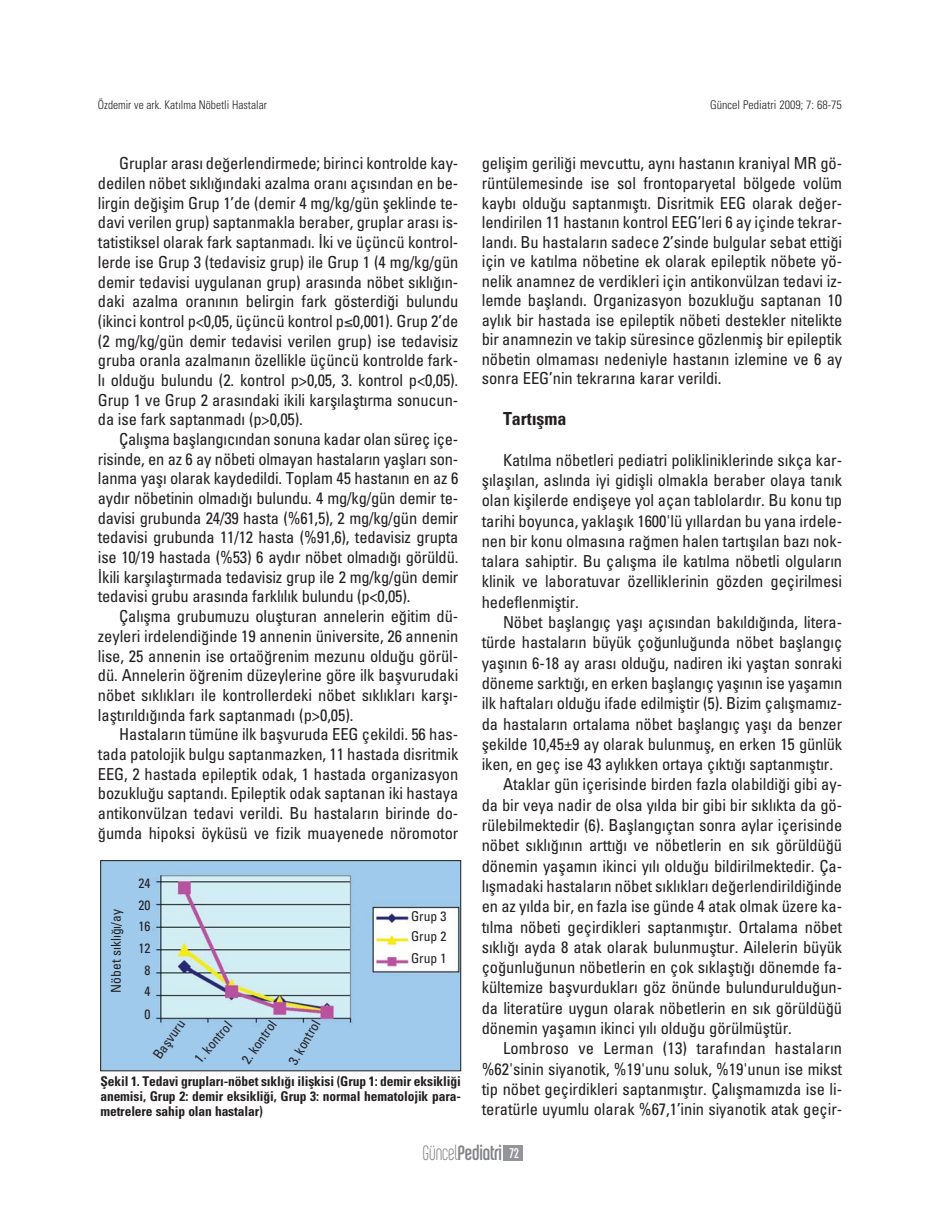
<style>
.page{position:relative;width:940px;height:1217px;background:#fff}
.page>*{position:absolute;margin:0;border:0;box-sizing:border-box;transform-origin:0 0}
.t1{font:22.2px "Chalet Comprime Cologne Seventy";letter-spacing:-.005em;color:#808285}
.t2{font:700 condensed 18px "Univers";letter-spacing:-.005em;color:#231f20}
.t3{font:condensed 16.5px/19.6px "Univers";letter-spacing:-.005em;color:#231f20;text-align:justify}
.t4{font:700 condensed 13.5px/15px "Univers";letter-spacing:-.01em;color:#231f20;text-align:justify}
.t5{font:condensed 13.5px/21.8px "Univers";color:#231f20;text-align:center}
.t6{font:300 condensed 12px "Univers";color:#231f20;scale:.95 1}
.t7{font:300 condensed 12px "Univers";color:#231f20}
.s1{font-family:"Chalet Comprime Milan Seventy"}
.s2{font-size:15px;color:#fff}
</style>
<div class="page">
<div style="left:503px;top:1145px;width:19px;height:15px;background:#939598"></div>
<img style="left:102px;top:862px;width:357px;height:206px">
<div style="left:100px;top:860px;width:361px;height:210px;border:1px solid #231f20"></div>
<p class="t6" style="left:98px;top:100px;width:179px">Özdemir ve ark. Kat›lma Nöbetli Hastalar</p>
<p class="t7" style="left:710px;top:100px;width:133px">Güncel Pediatri 2009; 7: 68-75</p>
<p class="t3" style="left:98px;top:155px;width:362px;text-indent:21px">Gruplar aras› de¤erlendirmede; birinci kontrolde kay&shy;dedilen nöbet s›kl›¤›ndaki azalma oran› aç›s›ndan en be&shy;lirgin de¤iflim Grup 1’de (demir 4 mg/kg/gün fleklinde te&shy;davi verilen grup) saptanmakla beraber, gruplar aras› is&shy;tatistiksel olarak fark saptanmad›. ‹ki ve üçüncü kontrol&shy;lerde ise Grup 3 (tedavisiz grup) ile Grup 1 (4 mg/kg/gün demir tedavisi uygulanan grup) aras›nda nöbet s›kl›¤›n&shy;daki azalma oran›n›n belirgin fark gösterdi¤i bulundu (ikinci kontrol p&lt;0,05, üçüncü kontrol p≤0,001). Grup 2’de (2 mg/kg/gün demir tedavisi verilen grup) ise tedavisiz gruba oranla azalman›n özellikle üçüncü kontrolde fark&shy;l› oldu¤u bulundu (2. kontrol p&gt;0,05, 3. kontrol p&lt;0,05).<br>Grup 1 ve Grup 2 aras›ndaki ikili karfl›laflt›rma sonucun&shy;da ise fark saptanmad› (p&gt;0,05).</p>
<p class="t3" style="left:98px;top:430px;width:362px;text-indent:21px">Çal›flma bafllang›c›ndan sonuna kadar olan süreç içe&shy;risinde, en az 6 ay nöbeti olmayan hastalar›n yafllar› son&shy;lanma yafl› olarak kaydedildi. Toplam 45 hastan›n en az 6 ayd›r nöbetinin olmad›¤› bulundu. 4 mg/kg/gün demir te&shy;davisi grubunda 24/39 hasta (%61,5), 2 mg/kg/gün demir tedavisi grubunda 11/12 hasta (%91,6), tedavisiz grupta ise 10/19 hastada (%53) 6 ayd›r nöbet olmad›¤› görüldü. ‹kili karfl›laflt›rmada tedavisiz grup ile 2 mg/kg/gün demir tedavisi grubu aras›nda farkl›l›k bulundu (p&lt;0,05).</p>
<p class="t3" style="left:98px;top:607px;width:362px;text-indent:21px">Çal›flma grubumuzu oluflturan annelerin e¤itim dü&shy;zeyleri irdelendi¤inde 19 annenin üniversite, 26 annenin lise, 25 annenin ise ortaö¤renim mezunu oldu¤u görül&shy;dü. Annelerin ö¤renim düzeylerine göre ilk baflvurudaki nöbet s›kl›klar› ile kontrollerdeki nöbet s›kl›klar› karfl›- laflt›r›ld›¤›nda fark saptanmad› (p&gt;0,05).</p>
<p class="t3" style="left:98px;top:725px;width:362px;text-indent:21px">Hastalar›n tümüne ilk baflvuruda EEG çekildi. 56 has&shy;tada patolojik bulgu saptanmazken, 11 hastada disritmik EEG, 2 hastada epileptik odak, 1 hastada organizasyon bozuklu¤u saptand›. Epileptik odak saptanan iki hastaya antikonvülzan tedavi verildi. Bu hastalar›n birinde do-¤umda hipoksi öyküsü ve fizik muayenede nöromotor</p>
<p class="t5" style="left:106px;top:992px;width:85px;rotate:-90deg">Nöbet s›kl›¤›/ay</p>
<p class="t5" style="left:138px;top:873px;width:13px">24<br>20<br>16<br>12<br>8<br>4<br>0</p>
<p class="t5" style="left:148px;top:1051px;width:46px;rotate:-55deg">Bafl vuru</p>
<p class="t5" style="left:190px;top:1054px;width:51px;rotate:-50deg">1. kontrol</p>
<p class="t5" style="left:237px;top:1056px;width:51px;rotate:-55deg">2. kontrol</p>
<p class="t5" style="left:283px;top:1058px;width:51px;rotate:-60deg">3. kontrol</p>
<p class="t5" style="left:411px;top:907px;width:37px;line-height:19.6px;text-align:left">Grup 3<br>Grup 2</p>
<p class="t5" style="left:411px;top:948px;width:37px">Grup 1</p>
<p class="t4" style="left:100px;top:1074px;width:362px">fiekil 1. Tedavi gruplar›-nöbet s›kl›¤› iliflkisi (Grup 1: demir eksikli¤i anemisi, Grup 2: demir eksikli¤i, Grup 3: normal hematolojik para&shy;metrelere sahip olan hastalar)</p>
<p class="t3" style="left:482px;top:155px;width:362px">geliflim gerili¤i mevcuttu, ayn› hastan›n kraniyal MR gö&shy;rüntülemesinde ise sol frontoparyetal bölgede volüm kayb› oldu¤u saptanm›flt›. Disritmik EEG olarak de¤er&shy;lendirilen 11 hastan›n kontrol EEG’leri 6 ay içinde tekrar&shy;land›. Bu hastalar›n sadece 2’sinde bulgular sebat etti¤i için ve kat›lma nöbetine ek olarak epileptik nöbete yö&shy;nelik anamnez de verdikleri için antikonvülzan tedavi iz&shy;lemde baflland›. Organizasyon bozuklu¤u saptanan 10 ayl›k bir hastada ise epileptik nöbeti destekler nitelikte bir anamnezin ve takip süresince gözlenmifl bir epileptik nöbetin olmamas› nedeniyle hastan›n izlemine ve 6 ay sonra EEG’nin tekrar›na karar verildi.</p>
<p class="t2" style="left:503px;top:412px;width:65px">Tart›flma</p>
<p class="t3" style="left:482px;top:451px;width:362px;line-height:20.2px;text-indent:21px">Kat›lma nöbetleri pediatri polikliniklerinde s›kça kar&shy;fl›lafl›lan, asl›nda iyi gidiflli olmakla beraber olaya tan›k olan kiflilerde endifleye yol açan tablolard›r. Bu konu t›p tarihi boyunca, yaklafl›k 1600'lü y›llardan bu yana irdele&shy;nen bir konu olmas›na ra¤men halen tart›fl›lan baz› nok&shy;talara sahiptir. Bu çal›flma ile kat›lma nöbetli olgular›n klinik ve laboratuvar özelliklerinin gözden geçirilmesi hedeflenmifltir.</p>
<p class="t3" style="left:503px;top:613px;width:341px">Nöbet bafllang›ç yafl› aç›s›ndan bak›ld›¤›nda, litera-</p>
<p class="t3" style="left:482px;top:634px;width:362px">türde hastalar›n büyük ço¤unlu¤unda nöbet bafllang›ç</p>
<p class="t3" style="left:482px;top:654px;width:362px">yafl›n›n 6-18 ay aras› oldu¤u, nadiren iki yafltan sonraki</p>
<p class="t3" style="left:482px;top:674px;width:362px">döneme sarkt›¤›, en erken bafllang›ç yafl›n›n ise yaflam›n</p>
<p class="t3" style="left:482px;top:695px;width:362px">ilk haftalar› oldu¤u ifade edilmifltir (5). Bizim çal›flmam›z-</p>
<p class="t3" style="left:482px;top:715px;width:362px">da hastalar›n ortalama nöbet bafllang›ç yafl› da benzer</p>
<p class="t3" style="left:482px;top:735px;width:362px">flekilde 10,45±9 ay olarak bulunmufl, en erken 15 günlük</p>
<p class="t3" style="left:482px;top:755px;width:353px">iken, en geç ise 43 ayl›kken ortaya ç›kt›¤› saptanm›flt›r.</p>
<p class="t3" style="left:503px;top:776px;width:341px">Ataklar gün içerisinde birden fazla olabildi¤i gibi ay-</p>
<p class="t3" style="left:482px;top:796px;width:362px">da bir veya nadir de olsa y›lda bir gibi bir s›kl›kta da gö-</p>
<p class="t3" style="left:482px;top:816px;width:362px">rülebilmektedir (6). Bafllang›çtan sonra aylar içerisinde</p>
<p class="t3" style="left:482px;top:837px;width:362px">nöbet s›kl›¤›n›n artt›¤› ve nöbetlerin en s›k görüldü¤ü</p>
<p class="t3" style="left:482px;top:857px;width:362px">dönemin yaflam›n ikinci y›l› oldu¤u bildirilmektedir. Ça-</p>
<p class="t3" style="left:482px;top:877px;width:362px">l›flmadaki hastalar›n nöbet s›kl›klar› de¤erlendirildi¤inde</p>
<p class="t3" style="left:482px;top:897px;width:362px">en az y›lda bir, en fazla ise günde 4 atak olmak üzere ka-</p>
<p class="t3" style="left:482px;top:918px;width:362px">t›lma nöbeti geçirdikleri saptanm›flt›r. Ortalama nöbet</p>
<p class="t3" style="left:482px;top:938px;width:362px">s›kl›¤› ayda 8 atak olarak bulunmufltur. Ailelerin büyük</p>
<p class="t3" style="left:482px;top:958px;width:362px">ço¤unlu¤unun nöbetlerin en çok s›klaflt›¤› dönemde fa-</p>
<p class="t3" style="left:482px;top:979px;width:362px">kültemize baflvurduklar› göz önünde bulunduruldu¤un-</p>
<p class="t3" style="left:482px;top:999px;width:362px">da literatüre uygun olarak nöbetlerin en s›k görüldü¤ü</p>
<p class="t3" style="left:482px;top:1019px;width:311px">dönemin yaflam›n ikinci y›l› oldu¤u görülmüfltür.</p>
<p class="t3" style="left:503px;top:1039px;width:341px">Lombroso ve Lerman (13) taraf›ndan hastalar›n</p>
<p class="t3" style="left:482px;top:1060px;width:362px">%62'sinin siyanotik, %19'unu soluk, %19'unun ise mikst</p>
<p class="t3" style="left:482px;top:1080px;width:362px">tip nöbet geçirdikleri saptanm›flt›r. Çal›flmam›zda ise li-</p>
<p class="t3" style="left:482px;top:1100px;width:362px">teratürle uyumlu olarak %67,1’inin siyanotik atak geçir-</p>
<h1 class="t1" style="left:422px;top:1143px;width:98px"><span class="s1">Güncel</span>Pediatri <span class="s2">72</span></h1>
</div>
